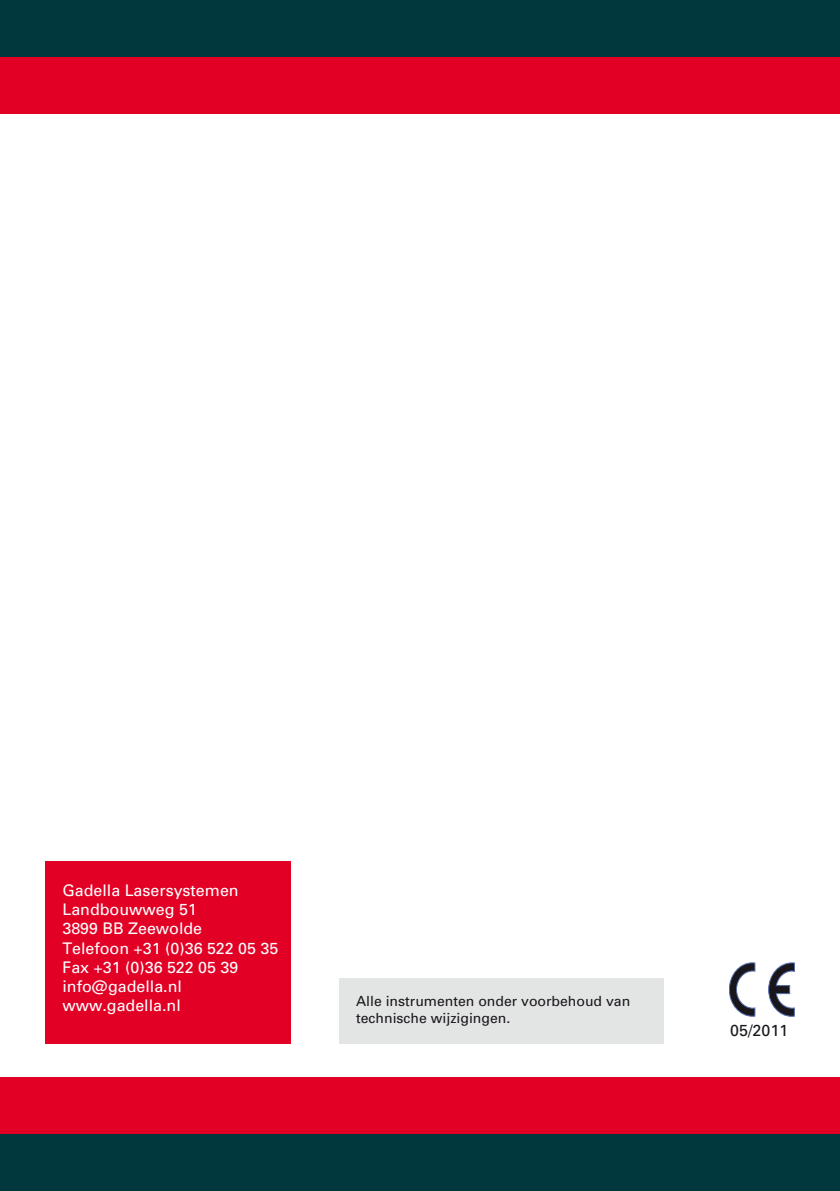
<style>
.page{position:relative;width:840px;height:1191px;background:#fff}
.page>*{position:absolute;margin:0;border:0;box-sizing:border-box;transform-origin:0 0}
.t1{font:16px/19.2px "Univers";color:#fff}
.t2{font:16px "Univers";color:#1a171c}
.t3{font:14px/16.8px "Univers";color:#1a171c}
</style>
<div class="page">
<div style="left:0;top:0;width:839px;height:57px;background:#00383d"></div>
<div style="left:0;top:57px;width:839px;height:56px;background:#e20025"></div>
<svg style="left:768px;top:962px;width:26px;height:54px"></svg>
<svg style="left:729px;top:962px;width:25px;height:54px"></svg>
<div style="left:339px;top:978px;width:324px;height:65px;background:#e3e4e4"></div>
<div style="left:0;top:1077px;width:839px;height:57px;background:#e20025"></div>
<div style="left:45px;top:860px;width:246px;height:183px;background:#e20025"></div>
<div style="left:0;top:1134px;width:839px;height:57px;background:#00383d"></div>
<p class="t1" style="left:62px;top:880px;width:217px">Gadella Lasersystemen<br>Landbouwweg 51<br>3899 BB Zeewolde<br>Telefoon +31 (0)36 522 05 35<br>Fax +31 (0)36 522 05 39 info@gadella.nl www.gadella.nl</p>
<p class="t3" style="left:356px;top:992px;width:275px">Alle instrumenten onder voorbehoud van technische wijzigingen.</p>
<p class="t2" style="left:729px;top:1020px;width:59px">05/2011</p>
</div>
